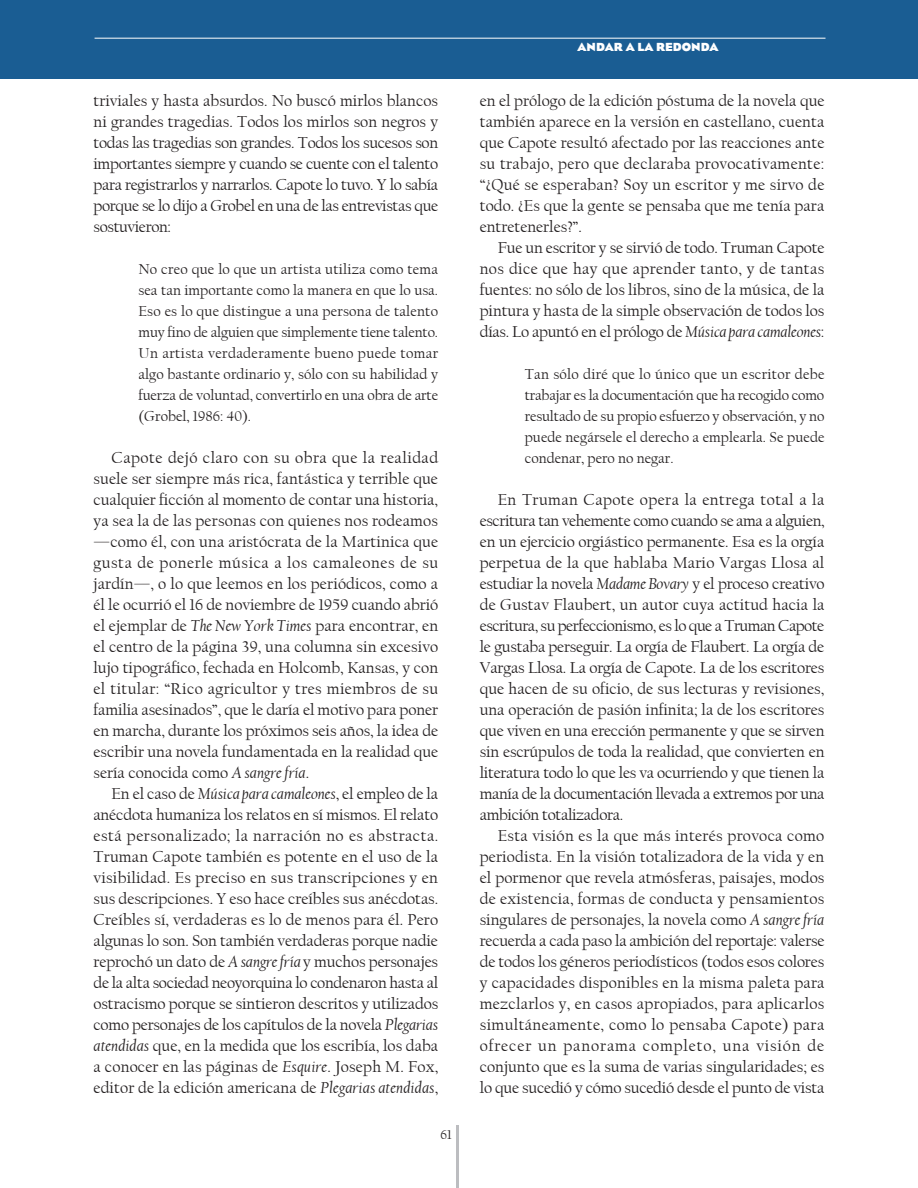
<style>
.page{position:relative;width:918px;height:1188px;background:#fff}
.page>*{position:absolute;margin:0;border:0;box-sizing:border-box;transform-origin:0 0}
.t1{font:16.5px/21px "Californian FB";letter-spacing:-.005em;color:#231f20;text-align:justify}
.sss{font:15px/21px "Californian FB";color:#231f20;text-align:justify}
.t2{font:13.5px "Californian FB";color:#231f20}
.t3{font:700 12px "Eagle";color:#fff}
.s1{font-style:italic}
</style>
<div class="page">
<hr style="left:456px;top:1125px;width:3px;height:63px;background:#bcbdc0">
<div style="left:1px;top:0;width:917px;height:79px;background:#1a5d93"></div>
<hr style="left:95px;top:38px;width:731px;height:1px;background:#fff">
<p class="t1" style="left:94px;top:90px;width:346px">triviales y hasta absurdos. No buscó mirlos blancos ni grandes tragedias. Todos los mirlos son negros y todas las tragedias son grandes. Todos los sucesos son importantes siempre y cuando se cuente con el talento para registrarlos y narrarlos. Capote lo tuvo. Y lo sabía porque se lo dijo a Grobel en una de las entrevistas que sostuvieron:</p>
<p class="sss" style="left:139px;top:259px;width:301px">No creo que lo que un artista utiliza como tema sea tan importante como la manera en que lo usa.<br>Eso es lo que distingue a una persona de talento muy fino de alguien que simplemente tiene talento.<br>Un artista verdaderamente bueno puede tomar algo bastante ordinario y, sólo con su habilidad y fuerza de voluntad, convertirlo en una obra de arte (Grobel, 1986: 40).</p>
<p class="t1" style="left:94px;top:447px;width:346px;text-indent:18px">Capote dejó claro con su obra que la realidad suele ser siempre más rica, fantástica y terrible que cualquier ficción al momento de contar una historia, ya sea la de las personas con quienes nos rodeamos —como él, con una aristócrata de la Martinica que gusta de ponerle música a los camaleones de su jardín—, o lo que leemos en los periódicos, como a él le ocurrió el 16 de noviembre de 1959 cuando abrió el ejemplar de <span class="s1">The New York Times</span> para encontrar, en el centro de la página 39, una columna sin excesivo lujo tipográfico, fechada en Holcomb, Kansas, y con el titular: “Rico agricultor y tres miembros de su familia asesinados”, que le daría el motivo para poner en marcha, durante los próximos seis años, la idea de escribir una novela fundamentada en la realidad que sería conocida como <span class="s1">A sangre fría</span>.</p>
<p class="t1" style="left:94px;top:783px;width:346px;text-indent:18px">En el caso de <span class="s1">Música para camaleones</span>, el empleo de la anécdota humaniza los relatos en sí mismos. El relato está personalizado; la narración no es abstracta.<br>Truman Capote también es potente en el uso de la visibilidad. Es preciso en sus transcripciones y en sus descripciones. Y eso hace creíbles sus anécdotas.<br>Creíbles sí, verdaderas es lo de menos para él. Pero algunas lo son. Son también verdaderas porque nadie reprochó un dato de <span class="s1">A sangre fría</span> y muchos personajes de la alta sociedad neoyorquina lo condenaron hasta al ostracismo porque se sintieron descritos y utilizados como personajes de los capítulos de la novela <span class="s1">Plegarias atendidas</span> que, en la medida que los escribía, los daba a conocer en las páginas de <span class="s1">Esquire</span>. Joseph M. Fox, editor de la edición americana de <span class="s1">Plegarias atendidas</span>,</p>
<p class="t2" style="left:440px;top:1127px;width:13px">61</p>
<p class="t3" style="left:578px;top:40px;width:143px">ANDAR A LA REDONDA</p>
<p class="t1" style="left:480px;top:90px;width:346px">en el prólogo de la edición póstuma de la novela que también aparece en la versión en castellano, cuenta que Capote resultó afectado por las reacciones ante su trabajo, pero que declaraba provocativamente: “¿Qué se esperaban? Soy un escritor y me sirvo de todo. ¿Es que la gente se pensaba que me tenía para entretenerles?”.</p>
<p class="t1" style="left:480px;top:237px;width:346px;text-indent:18px">Fue un escritor y se sirvió de todo. Truman Capote nos dice que hay que aprender tanto, y de tantas fuentes: no sólo de los libros, sino de la música, de la pintura y hasta de la simple observación de todos los días. Lo apuntó en el prólogo de <span class="s1">Música para camaleones</span>:</p>
<p class="sss" style="left:525px;top:364px;width:301px">Tan sólo diré que lo único que un escritor debe trabajar es la documentación que ha recogido como resultado de su propio esfuerzo y observación, y no puede negársele el derecho a emplearla. Se puede condenar, pero no negar.</p>
<p class="t1" style="left:480px;top:489px;width:346px;text-indent:18px">En Truman Capote opera la entrega total a la escritura tan vehemente como cuando se ama a alguien, en un ejercicio orgiástico permanente. Esa es la orgía perpetua de la que hablaba Mario Vargas Llosa al estudiar la novela <span class="s1">Madame Bovary</span> y el proceso creativo de Gustav Flaubert, un autor cuya actitud hacia la escritura, su perfeccionismo, es lo que a Truman Capote le gustaba perseguir. La orgía de Flaubert. La orgía de Vargas Llosa. La orgía de Capote. La de los escritores que hacen de su oficio, de sus lecturas y revisiones, una operación de pasión infinita; la de los escritores que viven en una erección permanente y que se sirven sin escrúpulos de toda la realidad, que convierten en literatura todo lo que les va ocurriendo y que tienen la manía de la documentación llevada a extremos por una ambición totalizadora.</p>
<p class="t1" style="left:480px;top:825px;width:346px;text-indent:18px">Esta visión es la que más interés provoca como periodista. En la visión totalizadora de la vida y en el pormenor que revela atmósferas, paisajes, modos de existencia, formas de conducta y pensamientos singulares de personajes, la novela como <span class="s1">A sangre fría </span>recuerda a cada paso la ambición del reportaje: valerse de todos los géneros periodísticos (todos esos colores y capacidades disponibles en la misma paleta para mezclarlos y, en casos apropiados, para aplicarlos simultáneamente, como lo pensaba Capote) para ofrecer un panorama completo, una visión de conjunto que es la suma de varias singularidades; es lo que sucedió y cómo sucedió desde el punto de vista</p>
</div>
